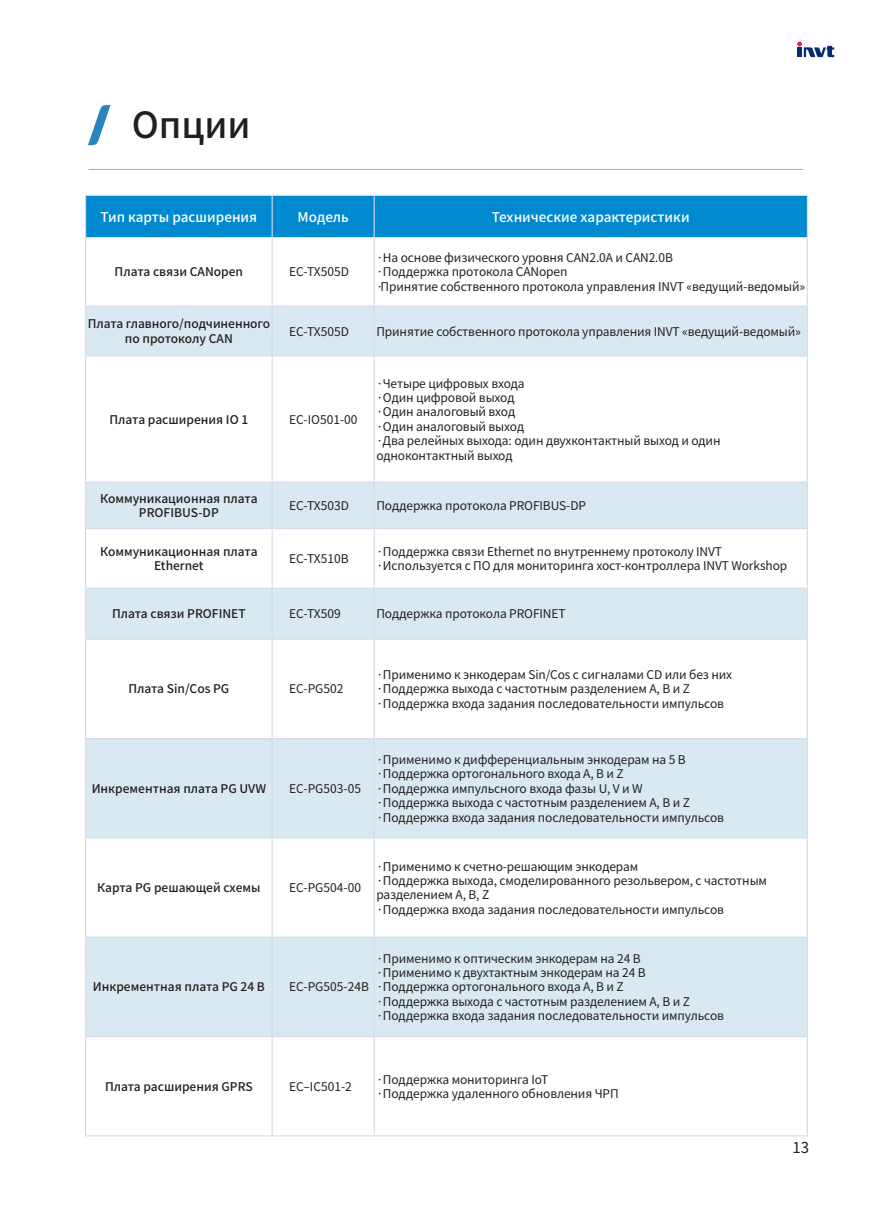
<style>
.page{position:relative;width:893px;height:1212px;background:#fff}
.page>*{position:absolute;margin:0;border:0;box-sizing:border-box;transform-origin:0 0}
.t1{font:500 36px "Source Han Sans CN";color:#231f20}
.t2{font:15px "Source Han Sans CN";color:#231f20}
.t3{font:500 13.5px "Source Han Sans CN";color:#fff}
.t4{font:12px/14.4px "Source Han Sans CN";letter-spacing:-.01em;color:#231f20}
.t5{font:500 12px/14.4px "Source Han Sans CN";color:#231f20;text-align:center}
</style>
<div class="page">
<div style="left:86px;top:196px;width:721px;height:41px;background:#0089cf"></div>
<svg style="left:86px;top:307px;width:721px;height:729px"></svg>
<hr style="left:85px;top:195px;width:187px;height:1px;background:#d5dce8">
<hr style="left:85px;top:196px;width:1px;height:41px;background:#d5dce8">
<hr style="left:272px;top:195px;width:102px;height:1px;background:#d5dce8">
<hr style="left:272px;top:196px;width:1px;height:41px;background:#d5dce8">
<hr style="left:374px;top:195px;width:434px;height:1px;background:#d5dce8">
<hr style="left:374px;top:196px;width:1px;height:41px;background:#d5dce8">
<hr style="left:807px;top:196px;width:1px;height:41px;background:#d5dce8">
<hr style="left:85px;top:237px;width:187px;height:1px;background:#d5dce8">
<hr style="left:85px;top:238px;width:1px;height:68px;background:#d5dce8">
<hr style="left:272px;top:237px;width:102px;height:1px;background:#d5dce8">
<hr style="left:272px;top:238px;width:1px;height:68px;background:#d5dce8">
<hr style="left:374px;top:237px;width:434px;height:1px;background:#d5dce8">
<hr style="left:374px;top:238px;width:1px;height:68px;background:#d5dce8">
<hr style="left:807px;top:238px;width:1px;height:68px;background:#d5dce8">
<hr style="left:85px;top:306px;width:187px;height:1px;background:#d5dce8">
<hr style="left:85px;top:307px;width:1px;height:48px;background:#d5dce8">
<hr style="left:272px;top:306px;width:102px;height:1px;background:#d5dce8">
<hr style="left:272px;top:307px;width:1px;height:48px;background:#d5dce8">
<hr style="left:374px;top:306px;width:434px;height:1px;background:#d5dce8">
<hr style="left:374px;top:307px;width:1px;height:48px;background:#d5dce8">
<hr style="left:807px;top:307px;width:1px;height:48px;background:#d5dce8">
<hr style="left:85px;top:355px;width:187px;height:1px;background:#d5dce8">
<hr style="left:85px;top:356px;width:1px;height:126px;background:#d5dce8">
<hr style="left:272px;top:355px;width:102px;height:1px;background:#d5dce8">
<hr style="left:272px;top:356px;width:1px;height:126px;background:#d5dce8">
<hr style="left:374px;top:355px;width:434px;height:1px;background:#d5dce8">
<hr style="left:374px;top:356px;width:1px;height:126px;background:#d5dce8">
<hr style="left:807px;top:356px;width:1px;height:126px;background:#d5dce8">
<hr style="left:85px;top:482px;width:187px;height:1px;background:#d5dce8">
<hr style="left:85px;top:483px;width:1px;height:45px;background:#d5dce8">
<hr style="left:272px;top:482px;width:102px;height:1px;background:#d5dce8">
<hr style="left:272px;top:483px;width:1px;height:45px;background:#d5dce8">
<hr style="left:374px;top:482px;width:434px;height:1px;background:#d5dce8">
<hr style="left:374px;top:483px;width:1px;height:45px;background:#d5dce8">
<hr style="left:807px;top:483px;width:1px;height:45px;background:#d5dce8">
<hr style="left:85px;top:528px;width:187px;height:1px;background:#d5dce8">
<hr style="left:85px;top:529px;width:1px;height:59px;background:#d5dce8">
<hr style="left:272px;top:528px;width:102px;height:1px;background:#d5dce8">
<hr style="left:272px;top:529px;width:1px;height:59px;background:#d5dce8">
<hr style="left:374px;top:528px;width:434px;height:1px;background:#d5dce8">
<hr style="left:374px;top:529px;width:1px;height:59px;background:#d5dce8">
<hr style="left:807px;top:529px;width:1px;height:59px;background:#d5dce8">
<hr style="left:85px;top:588px;width:187px;height:1px;background:#d5dce8">
<hr style="left:85px;top:589px;width:1px;height:50px;background:#d5dce8">
<hr style="left:272px;top:588px;width:102px;height:1px;background:#d5dce8">
<hr style="left:272px;top:589px;width:1px;height:50px;background:#d5dce8">
<hr style="left:374px;top:588px;width:434px;height:1px;background:#d5dce8">
<hr style="left:374px;top:589px;width:1px;height:50px;background:#d5dce8">
<hr style="left:807px;top:589px;width:1px;height:50px;background:#d5dce8">
<hr style="left:85px;top:639px;width:187px;height:1px;background:#d5dce8">
<hr style="left:85px;top:640px;width:1px;height:98px;background:#d5dce8">
<hr style="left:272px;top:639px;width:102px;height:1px;background:#d5dce8">
<hr style="left:272px;top:640px;width:1px;height:98px;background:#d5dce8">
<hr style="left:374px;top:639px;width:434px;height:1px;background:#d5dce8">
<hr style="left:374px;top:640px;width:1px;height:98px;background:#d5dce8">
<hr style="left:807px;top:640px;width:1px;height:98px;background:#d5dce8">
<hr style="left:85px;top:738px;width:187px;height:1px;background:#d5dce8">
<hr style="left:85px;top:739px;width:1px;height:98px;background:#d5dce8">
<hr style="left:272px;top:738px;width:102px;height:1px;background:#d5dce8">
<hr style="left:272px;top:739px;width:1px;height:98px;background:#d5dce8">
<hr style="left:374px;top:738px;width:434px;height:1px;background:#d5dce8">
<hr style="left:374px;top:739px;width:1px;height:98px;background:#d5dce8">
<hr style="left:807px;top:739px;width:1px;height:98px;background:#d5dce8">
<hr style="left:85px;top:837px;width:187px;height:1px;background:#d5dce8">
<hr style="left:85px;top:838px;width:1px;height:99px;background:#d5dce8">
<hr style="left:272px;top:837px;width:102px;height:1px;background:#d5dce8">
<hr style="left:272px;top:838px;width:1px;height:99px;background:#d5dce8">
<hr style="left:374px;top:837px;width:434px;height:1px;background:#d5dce8">
<hr style="left:374px;top:838px;width:1px;height:99px;background:#d5dce8">
<hr style="left:807px;top:838px;width:1px;height:99px;background:#d5dce8">
<hr style="left:85px;top:937px;width:187px;height:1px;background:#d5dce8">
<hr style="left:85px;top:938px;width:1px;height:98px;background:#d5dce8">
<hr style="left:272px;top:937px;width:102px;height:1px;background:#d5dce8">
<hr style="left:272px;top:938px;width:1px;height:98px;background:#d5dce8">
<hr style="left:374px;top:937px;width:434px;height:1px;background:#d5dce8">
<hr style="left:374px;top:938px;width:1px;height:98px;background:#d5dce8">
<hr style="left:807px;top:938px;width:1px;height:98px;background:#d5dce8">
<hr style="left:85px;top:1036px;width:187px;height:1px;background:#d5dce8">
<hr style="left:85px;top:1037px;width:1px;height:98px;background:#d5dce8">
<hr style="left:272px;top:1036px;width:102px;height:1px;background:#d5dce8">
<hr style="left:272px;top:1037px;width:1px;height:98px;background:#d5dce8">
<hr style="left:374px;top:1036px;width:434px;height:1px;background:#d5dce8">
<hr style="left:374px;top:1037px;width:1px;height:98px;background:#d5dce8">
<hr style="left:807px;top:1037px;width:1px;height:98px;background:#d5dce8">
<hr style="left:85px;top:1135px;width:187px;height:1px;background:#d5dce8">
<hr style="left:272px;top:1135px;width:102px;height:1px;background:#d5dce8">
<hr style="left:374px;top:1135px;width:434px;height:1px;background:#d5dce8">
<svg style="left:88px;top:105px;width:22px;height:40px"></svg>
<hr style="left:89px;top:169px;width:714px;height:1px;background:#8cb2c3">
<svg style="left:797px;top:42px;width:37px;height:15px"></svg>
<h1 class="t1" style="left:132px;top:104px;width:120px">Опции</h1>
<p class="t3" style="left:100px;top:209px;width:158px">Тип карты расширения</p>
<p class="t3" style="left:298px;top:209px;width:53px">Модель</p>
<p class="t3" style="left:492px;top:209px;width:199px">Технические характеристики</p>
<p class="t5" style="left:115px;top:265px;width:130px">Плата связи CANopen</p>
<p class="t4" style="left:289px;top:265px;width:61px">EC-TX505D</p>
<p class="t4" style="left:376px;top:251px;width:430px">·На основе физического уровня CAN2.0A и CAN2.0B<br>·Поддержка протокола CANopen<br>·Принятие собственного протокола управления INVT «ведущий-ведомый»</p>
<p class="t5" style="left:88px;top:317px;width:184px">Плата главного/подчиненного по протоколу CAN</p>
<p class="t4" style="left:289px;top:324px;width:61px">EC-TX505D</p>
<p class="t4" style="left:376px;top:324px;width:426px">Принятие собственного протокола управления INVT «ведущий-ведомый»</p>
<p class="t5" style="left:109px;top:412px;width:140px">Плата расширения IO 1</p>
<p class="t4" style="left:289px;top:412px;width:70px">EC-IO501-00</p>
<p class="t4" style="left:376px;top:376px;width:346px">·Четыре цифровых входа<br>·Один цифровой выход<br>·Один аналоговый вход<br>·Один аналоговый выход<br>·Два релейных выхода: один двухконтактный выход и один одноконтактный выход</p>
<p class="t5" style="left:100px;top:491px;width:159px">Коммуникационная плата<br>PROFIBUS-DP</p>
<p class="t4" style="left:289px;top:499px;width:61px">EC-TX503D</p>
<p class="t4" style="left:376px;top:499px;width:211px">Поддержка протокола PROFIBUS-DP</p>
<p class="t5" style="left:100px;top:544px;width:159px">Коммуникационная плата<br>Ethernet</p>
<p class="t4" style="left:289px;top:552px;width:73px">EC-TX510B　</p>
<p class="t4" style="left:376px;top:544px;width:412px">·Поддержка связи Ethernet по внутреннему протоколу INVT ·Используется с ПО для мониторинга хост-контроллера INVT Workshop</p>
<p class="t5" style="left:112px;top:607px;width:135px">Плата связи PROFINET</p>
<p class="t4" style="left:289px;top:607px;width:65px">EC-TX509　</p>
<p class="t4" style="left:376px;top:607px;width:191px">Поддержка протокола PROFINET</p>
<p class="t5" style="left:128px;top:682px;width:102px">Плата Sin/Cos PG</p>
<p class="t4" style="left:289px;top:682px;width:56px">EC-PG502</p>
<p class="t4" style="left:376px;top:668px;width:357px">·Применимо к энкодерам Sin/Cos с сигналами CD или без них ·Поддержка выхода с частотным разделением A, B и Z ·Поддержка входа задания последовательности импульсов</p>
<p class="t5" style="left:92px;top:781px;width:176px">Инкрементная плата PG UVW</p>
<p class="t4" style="left:289px;top:781px;width:73px">EC-PG503-05</p>
<p class="t4" style="left:376px;top:753px;width:349px">·Применимо к дифференциальным энкодерам на 5 В ·Поддержка ортогонального входа A, B и Z<br>·Поддержка импульсного входа фазы U, V и W<br>·Поддержка выхода с частотным разделением A, B и Z ·Поддержка входа задания последовательности импульсов</p>
<p class="t5" style="left:97px;top:881px;width:165px">Карта PG решающей схемы</p>
<p class="t4" style="left:289px;top:881px;width:73px">EC-PG504-00</p>
<p class="t4" style="left:376px;top:859px;width:392px">·Применимо к счетно-решающим энкодерам<br>·Поддержка выхода, смоделированного резольвером, с частотным разделением A, B, Z<br>·Поддержка входа задания последовательности импульсов</p>
<p class="t5" style="left:93px;top:980px;width:174px">Инкрементная плата PG 24 В</p>
<p class="t4" style="left:289px;top:980px;width:81px">EC-PG505-24B</p>
<p class="t4" style="left:376px;top:951px;width:349px">·Применимо к оптическим энкодерам на 24 В<br>·Применимо к двухтактным энкодерам на 24 В<br>·Поддержка ортогонального входа A, B и Z<br>·Поддержка выхода с частотным разделением A, B и Z ·Поддержка входа задания последовательности импульсов</p>
<p class="t5" style="left:105px;top:1079px;width:149px">Плата расширения GPRS</p>
<p class="t4" style="left:289px;top:1079px;width:64px">EC–IC501-2</p>
<p class="t4" style="left:376px;top:1072px;width:244px">·Поддержка мониторинга IoT ·Поддержка удаленного обновления ЧРП</p>
<p class="t2" style="left:792px;top:1139px;width:18px">13</p>
</div>
